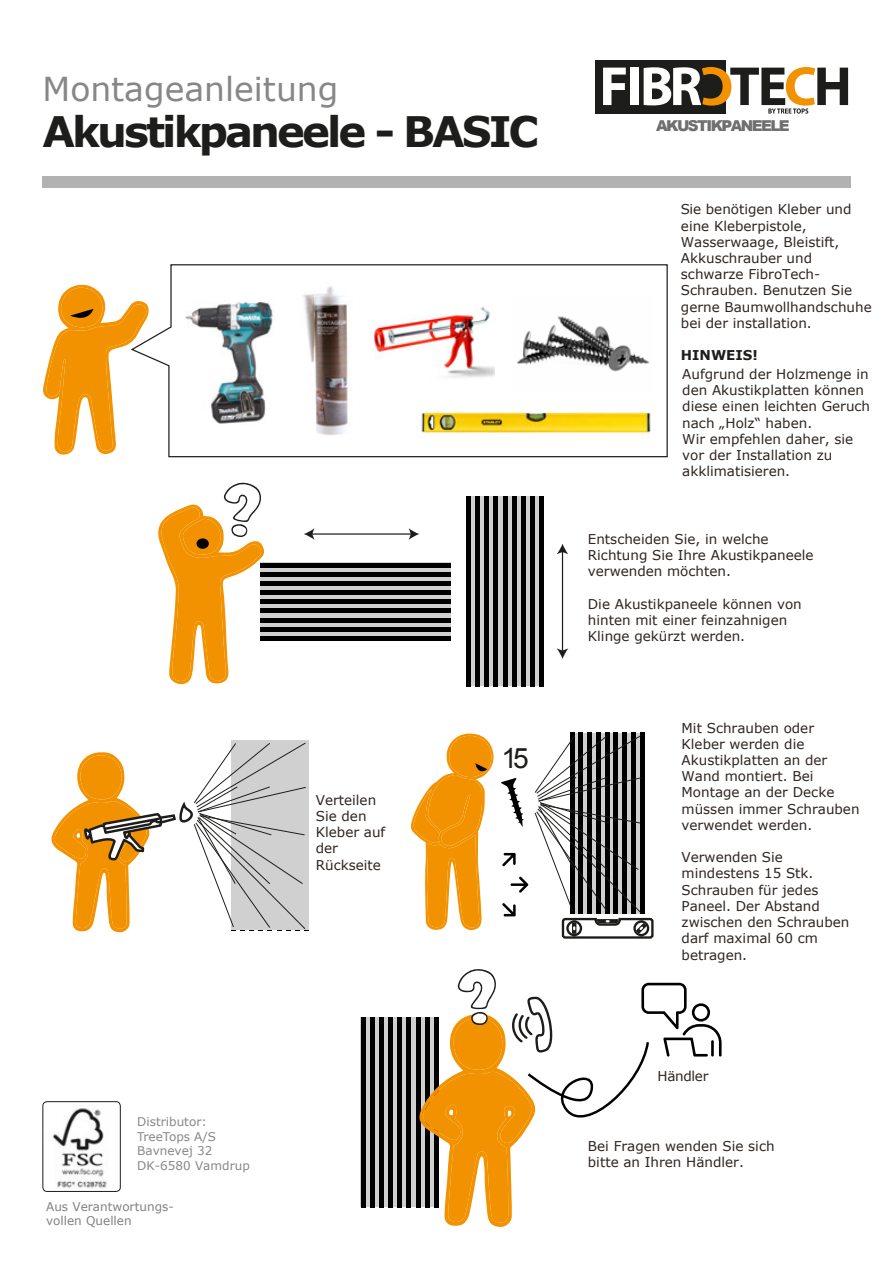
<style>
.page{position:relative;width:894px;height:1263px;background:#fff}
.page>*{position:absolute;margin:0;border:0;box-sizing:border-box;transform-origin:0 0}
.t1{font:700 42px "Verdana";letter-spacing:-.07em;color:#1d1d1b}
.t2{font:33px "Verdana";color:#878787}
.t3{font:28.2px "Arial";color:#1d1d1b}
.t4{font:900 15px "Arial";letter-spacing:-.105em;color:#706f6f}
.t5{font:13.5px/16.2px "Verdana";color:#2d2521}
.t6{font:700 13.5px "Verdana";color:#1d1d1b}
.t7{font:13.5px "Verdana";letter-spacing:-.025em;color:#2d2521}
.t8{font:12px/14.4px "Verdana";color:#878787}
.t9{font:12px/14.4px "Verdana";color:#808284}
.s1{font-style:inherit}
</style>
<div class="page">
<img style="left:52px;top:1108px;width:55px;height:81px">
<div style="left:43px;top:1101px;width:78px;height:91px;border:1px solid #1d1d1b;border-radius:4px"></div>
<div style="left:594px;top:60px;width:131px;height:54px;background:#1d1d1b"></div>
<svg style="left:603px;top:68px;width:22px;height:37px"></svg>
<div style="left:629px;top:68px;width:9px;height:37px;background:#fff"></div>
<svg style="left:643px;top:67px;width:204px;height:47px"></svg>
<div style="left:43px;top:176px;width:807px;height:12px;background:#b3b2b2"></div>
<svg style="left:470px;top:496px;width:69px;height:190px;fill:#d0d0d0"></svg>
<div style="left:260px;top:563px;width:190px;height:77px;background:#d0d0d0"></div>
<hr style="left:260px;top:563px;width:190px;height:4px;background:#000">
<div style="left:260px;top:572px;width:190px;height:5px;background:#000"></div>
<div style="left:260px;top:581px;width:190px;height:5px;background:#000"></div>
<div style="left:260px;top:590px;width:190px;height:5px;background:#000"></div>
<div style="left:260px;top:599px;width:190px;height:5px;background:#000"></div>
<div style="left:260px;top:608px;width:190px;height:5px;background:#000"></div>
<hr style="left:260px;top:618px;width:190px;height:4px;background:#000">
<div style="left:260px;top:627px;width:190px;height:5px;background:#000"></div>
<div style="left:260px;top:636px;width:190px;height:5px;background:#000"></div>
<div style="left:539px;top:496px;width:5px;height:190px;background:#000"></div>
<hr style="left:530px;top:496px;width:4px;height:190px;background:#000">
<hr style="left:521px;top:496px;width:4px;height:190px;background:#000">
<div style="left:511px;top:496px;width:5px;height:190px;background:#000"></div>
<div style="left:502px;top:496px;width:5px;height:190px;background:#000"></div>
<div style="left:493px;top:496px;width:5px;height:190px;background:#000"></div>
<div style="left:484px;top:496px;width:5px;height:190px;background:#000"></div>
<hr style="left:475px;top:496px;width:4px;height:190px;background:#000">
<hr style="left:466px;top:496px;width:4px;height:190px;background:#000">
<svg style="left:158px;top:482px;width:107px;height:203px"></svg>
<hr style="left:311px;top:533px;width:100px;height:2px;background:#1d1d1b">
<svg style="left:304px;top:528px;width:10px;height:12px"></svg>
<svg style="left:408px;top:528px;width:11px;height:12px"></svg>
<hr style="left:561px;top:551px;width:2px;height:100px;background:#1d1d1b">
<svg style="left:557px;top:544px;width:11px;height:10px"></svg>
<svg style="left:556px;top:648px;width:12px;height:11px"></svg>
<div style="left:196px;top:538px;width:13px;height:11px;background:#000;border-radius:50%"></div>
<svg style="left:43px;top:284px;width:87px;height:171px"></svg>
<svg style="left:130px;top:264px;width:538px;height:194px"></svg>
<svg style="left:502px;top:853px;width:13px;height:13px"></svg>
<svg style="left:510px;top:877px;width:18px;height:16px"></svg>
<svg style="left:502px;top:903px;width:13px;height:13px"></svg>
<svg style="left:410px;top:733px;width:84px;height:198px"></svg>
<div style="left:639px;top:733px;width:5px;height:181px;background:#000"></div>
<hr style="left:631px;top:733px;width:4px;height:181px;background:#000">
<hr style="left:622px;top:733px;width:4px;height:181px;background:#000">
<div style="left:613px;top:733px;width:5px;height:181px;background:#000"></div>
<div style="left:604px;top:733px;width:5px;height:181px;background:#000"></div>
<hr style="left:596px;top:733px;width:4px;height:181px;background:#000">
<hr style="left:587px;top:733px;width:4px;height:181px;background:#000">
<div style="left:578px;top:733px;width:5px;height:181px;background:#000"></div>
<div style="left:569px;top:733px;width:5px;height:181px;background:#000"></div>
<svg style="left:534px;top:735px;width:120px;height:204px"></svg>
<svg style="left:501px;top:778px;width:22px;height:49px"></svg>
<div style="left:231px;top:740px;width:78px;height:190px;background:#d0d0d0"></div>
<svg style="left:51px;top:742px;width:255px;height:190px"></svg>
<div style="left:360px;top:1018px;width:77px;height:189px;background:#d0d0d0"></div>
<div style="left:415px;top:1017px;width:5px;height:190px;background:#000"></div>
<div style="left:406px;top:1017px;width:5px;height:190px;background:#000"></div>
<div style="left:397px;top:1017px;width:5px;height:190px;background:#000"></div>
<div style="left:388px;top:1017px;width:5px;height:190px;background:#000"></div>
<hr style="left:379px;top:1017px;width:4px;height:190px;background:#000">
<hr style="left:370px;top:1017px;width:4px;height:190px;background:#000">
<div style="left:360px;top:1017px;width:5px;height:190px;background:#000"></div>
<svg style="left:417px;top:969px;width:304px;height:258px"></svg>
<img style="left:299px;top:283px;width:57px;height:156px">
<img style="left:513px;top:296px;width:138px;height:94px">
<img style="left:184px;top:302px;width:90px;height:122px">
<img style="left:415px;top:402px;width:240px;height:40px">
<img style="left:365px;top:297px;width:129px;height:83px">
<h2 class="t2" style="left:42px;top:68px;width:297px">Montageanleitung</h2>
<h1 class="t1" style="left:42px;top:105px;width:498px">Akustikp<span class="s1">aneele</span> - BASIC</h1>
<p class="t4" style="left:655px;top:115px;width:135px">AKUSTIKP<span class="s1">ANEELE</span></p>
<p class="t5" style="left:680px;top:202px;width:192px">Sie benötigen Kleber und eine Kleberpistole,<br>Wasserwaage, Bleistift,<br>Akkuschrauber und schwarze FibroTech-<br>Schrauben. Benutzen Sie gerne Baumwollhandschuhe bei der installation.</p>
<p class="t6" style="left:680px;top:347px;width:78px">HINWEIS!</p>
<p class="t5" style="left:682px;top:366px;width:189px">Aufgrund der Holzmenge in den Akustikplatten können diese einen leichten Geruch nach „Holz“ haben.<br>Wir empfehlen daher, sie vor der Installation zu akklimatisieren.</p>
<p class="t5" style="left:316px;top:792px;width:71px">Verteilen<br>Sie den<br>Kleber auf der<br>Rückseite</p>
<p class="t8" style="left:137px;top:1115px;width:114px">Distributor:<br>TreeTops A/S<br>Bavnevej 32<br>DK-6580 Vamdrup</p>
<p class="t9" style="left:46px;top:1200px;width:129px">Aus Verantwortungs&shy;vollen Quellen</p>
<h3 class="t3" style="left:501px;top:739px;width:29px">15</h3>
<p class="t5" style="left:587px;top:531px;width:227px">Entscheiden Sie, in welche<br>Richtung Sie Ihre Akustikpaneele verwenden möchten.</p>
<p class="t5" style="left:587px;top:596px;width:215px">Die Akustikpaneele können von hinten mit einer feinzahnigen<br>Klinge gekürzt werden.</p>
<p class="t5" style="left:681px;top:720px;width:179px">Mit Schrauben oder<br>Kleber werden die<br>Akustikplatten an der<br>Wand montiert. Bei<br>Montage an der Decke müssen immer Schrauben verwendet werden.</p>
<p class="t5" style="left:681px;top:849px;width:169px">Verwenden Sie mindestens 15 Stk.<br>Schrauben für jedes<br>Paneel. Der Abstand zwischen den Schrauben darf maximal 60 cm betragen.</p>
<p class="t7" style="left:657px;top:1067px;width:52px">Händler</p>
<p class="t5" style="left:587px;top:1138px;width:188px">Bei Fragen wenden Sie sich bitte an Ihren Händler.</p>
</div>
